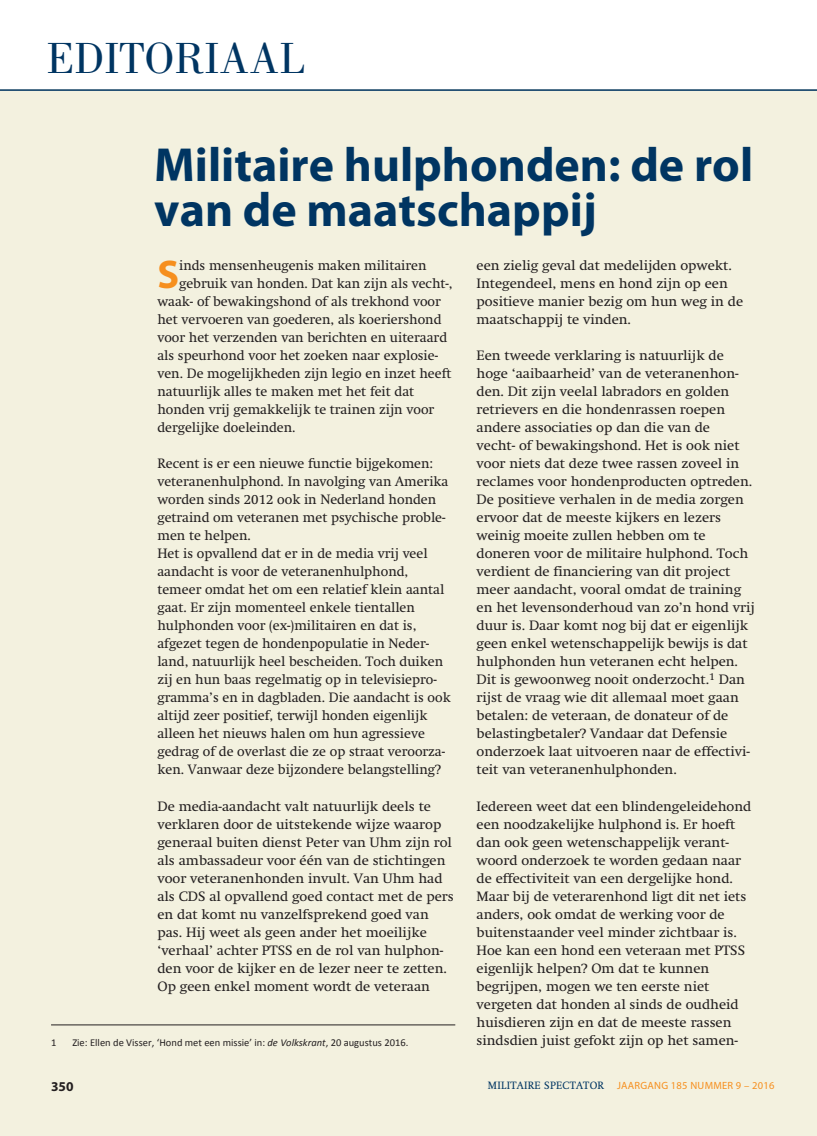
<style>
.page{position:relative;width:817px;height:1136px;background:#fff}
.page>*{position:absolute;margin:0;border:0;box-sizing:border-box;transform-origin:0 0}
.t1{font:700 48px/45px "Myriad Pro";color:#003562}
.t2{font:45px "Bodoni";color:#003562}
.t3{font:700 40.2px "Myriad Pro";color:#f68f1e}
.t4{font:13.5px/18px "Swift";color:#231f20;scale:1.04 1}
.t5{font:13.5px/18px "Swift";color:#231f20}
.t6{font:700 13.5px "Myriad Pro";color:#231f20}
.t7{font:10.5px "Calibri";color:#231f20}
.t8{font:10.5px "Myriad Pro";letter-spacing:.025em;color:#f68f1e}
.s1{font-style:italic}
.s2{font-family:"Swift";color:#003562}
</style>
<div class="page">
<div style="left:0;top:89px;width:816px;height:1046px;background:#f3f1df"></div>
<hr style="left:0;top:89px;width:816px;height:2px;background:#003562">
<hr style="left:51px;top:1024px;width:404px;height:1px;background:#231f20">
<h2 class="t2" style="left:47px;top:33px;width:259px">EDITORIAAL</h2>
<h1 class="t1" style="left:154px;top:143px;width:600px">Militaire hulphonden: de rol van de maatschappij</h1>
<p class="t4" style="left:476px;top:256px;width:258px">een zielig geval dat medelijden opwekt.<br>Integendeel, mens en hond zijn op een positieve manier bezig om hun weg in de maatschappij te vinden.</p>
<p class="t4" style="left:476px;top:346px;width:269px">Een tweede verklaring is natuurlijk de hoge ‘aaibaarheid’ van de veteranenhon&shy;den. Dit zijn veelal labradors en golden retrievers en die hondenrassen roepen andere associaties op dan die van de<br>vecht- of bewakingshond. Het is ook niet voor niets dat deze twee rassen zoveel in reclames voor hondenproducten optreden.<br>De positieve verhalen in de media zorgen ervoor dat de meeste kijkers en lezers weinig moeite zullen hebben om te doneren voor de militaire hulphond. Toch verdient de financiering van dit project meer aandacht, vooral omdat de training en het levensonderhoud van zo’n hond vrij duur is. Daar komt nog bij dat er eigenlijk geen enkel wetenschappelijk bewijs is dat hulphonden hun veteranen echt helpen.<br>Dit is gewoonweg nooit onderzocht.<sup>1</sup> Dan rijst de vraag wie dit allemaal moet gaan betalen: de veteraan, de donateur of de belastingbetaler? Vandaar dat Defensie onderzoek laat uitvoeren naar de effectivi&shy;teit van veteranenhulphonden.</p>
<p class="t4" style="left:476px;top:796px;width:266px">Iedereen weet dat een blindengeleidehond een noodzakelijke hulphond is. Er hoeft dan ook geen wetenschappelijk verant&shy;woord onderzoek te worden gedaan naar de effectiviteit van een dergelijke hond.<br>Maar bij de veterarenhond ligt dit net iets anders, ook omdat de werking voor de buitenstaander veel minder zichtbaar is.<br>Hoe kan een hond een veteraan met PTSS eigenlijk helpen? Om dat te kunnen begrijpen, mogen we ten eerste niet vergeten dat honden al sinds de oudheid huisdieren zijn en dat de meeste rassen</p>
<h3 class="t3" style="left:157px;top:252px;width:23px">S</h3>
<p class="t5" style="left:179px;top:256px;width:249px">inds mensenheugenis maken militairen</p>
<p class="t5" style="left:179px;top:274px;width:275px">gebruik van honden. Dat kan zijn als vecht-,</p>
<p class="t5" style="left:157px;top:292px;width:285px">waak- of bewakingshond of als trekhond voor</p>
<p class="t5" style="left:157px;top:310px;width:285px">het vervoeren van goederen, als koeriershond</p>
<p class="t5" style="left:157px;top:328px;width:291px">voor het verzenden van berichten en uiteraard</p>
<p class="t5" style="left:157px;top:346px;width:282px">als speurhond voor het zoeken naar explosie-</p>
<p class="t5" style="left:157px;top:364px;width:295px">ven. De mogelijkheden zijn legio en inzet heeft</p>
<p class="t5" style="left:157px;top:382px;width:258px">natuurlijk alles te maken met het feit dat</p>
<p class="t5" style="left:157px;top:400px;width:278px">honden vrij gemakkelijk te trainen zijn voor</p>
<p class="t5" style="left:157px;top:418px;width:140px">dergelijke doeleinden.</p>
<p class="t5" style="left:157px;top:454px;width:295px">Recent is er een nieuwe functie bijgekomen: veteranenhulphond. In navolging van Amerika worden sinds 2012 ook in Nederland honden getraind om veteranen met psychische proble&shy;men te helpen.<br>Het is opvallend dat er in de media vrij veel aandacht is voor de veteranenhulphond, temeer omdat het om een relatief klein aantal gaat. Er zijn momenteel enkele tientallen hulphonden voor (ex-)militairen en dat is, afgezet tegen de hondenpopulatie in Neder&shy;land, natuurlijk heel bescheiden. Toch duiken zij en hun baas regelmatig op in televisiepro&shy;gramma’s en in dagbladen. Die aandacht is ook altijd zeer positief, terwijl honden eigenlijk alleen het nieuws halen om hun agressieve gedrag of de overlast die ze op straat veroorza&shy;ken. Vanwaar deze bijzondere belangstelling?</p>
<p class="t4" style="left:157px;top:796px;width:286px">De media-aandacht valt natuurlijk deels te verklaren door de uitstekende wijze waarop generaal buiten dienst Peter van Uhm zijn rol als ambassadeur voor één van de stichtingen voor veteranenhonden invult. Van Uhm had als CDS al opvallend goed contact met de pers en dat komt nu vanzelfsprekend goed van pas. Hij weet als geen ander het moeilijke ‘verhaal’ achter PTSS en de rol van hulphon&shy;den voor de kijker en de lezer neer te zetten.<br>Op geen enkel moment wordt de veteraan</p>
<p class="t7" style="left:51px;top:1036px;width:7px">1</p>
<p class="t7" style="left:72px;top:1036px;width:337px">Zie: Ellen de Visser, ‘Hond met een missie’ in: <span class="s1">de Volkskrant</span>, 20 augustus 2016.</p>
<p class="t4" style="left:476px;top:1030px;width:253px">sindsdien juist gefokt zijn op het samen-</p>
<p class="t6" style="left:51px;top:1078px;width:24px">350</p>
<p class="t8" style="left:488px;top:1079px;width:288px"><span class="s2">MILITAIRE SPECTATOR</span> JAARGANG 185 NUMMER 9 – 2016</p>
</div>
